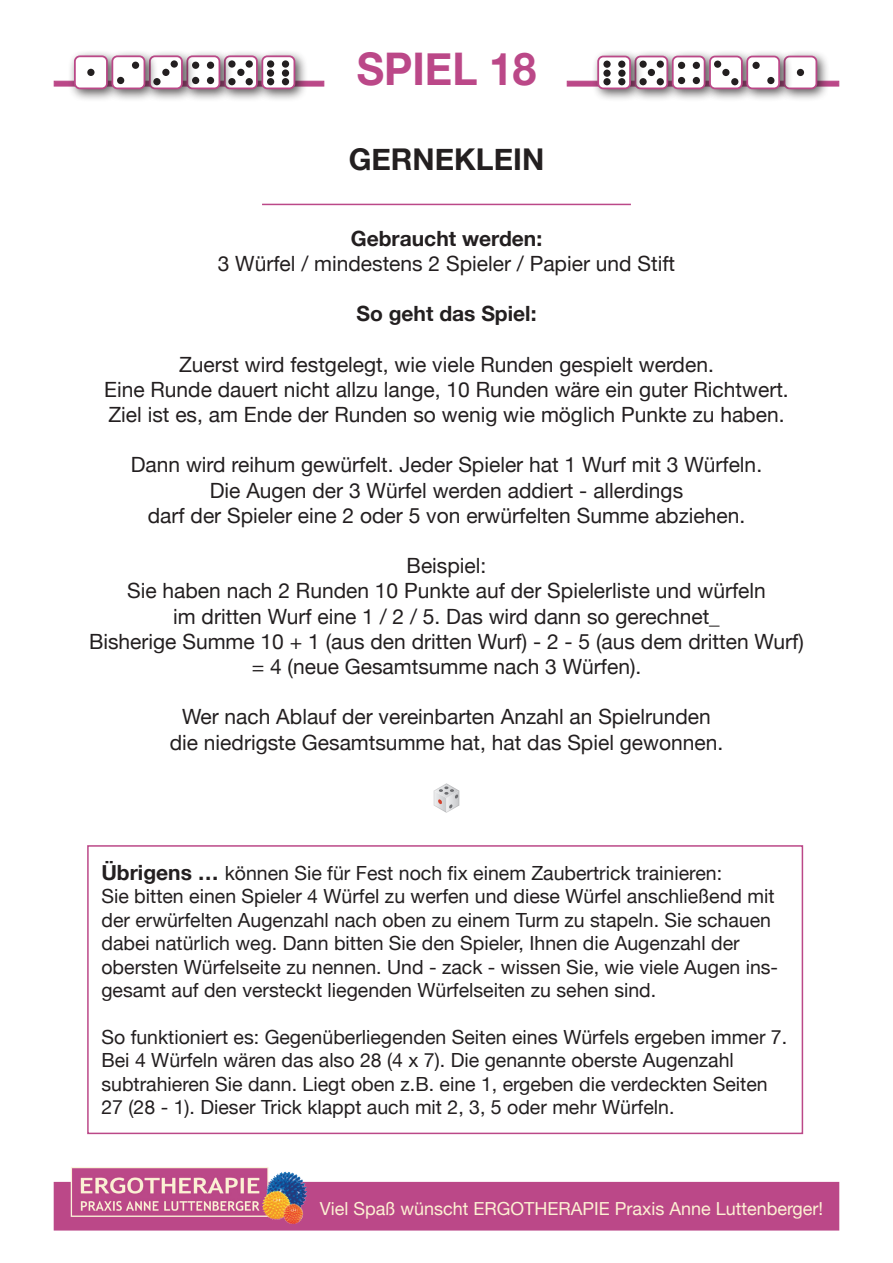
<style>
.page{position:relative;width:893px;height:1263px;background:#fff}
.page>*{position:absolute;margin:0;border:0;box-sizing:border-box;transform-origin:0 0}
.t1{font:700 45px "Helvetica Neue";color:#bb4888;scale:.94 1}
.t2{font:700 30px "Helvetica Neue";color:#231f20}
.t3{font:21px/25.2px "Helvetica Neue";color:#231f20;text-align:center}
.t4{font:700 21px "Helvetica Neue";color:#231f20}
.t5{font:19.5px/23.4px "Helvetica Neue";color:#231f20}
.t6{font:18px "Helvetica Neue";color:#fdf1d3}
.s1{font-weight:700;font-size:21px}
</style>
<div class="page">
<div style="left:567px;top:81px;width:272px;height:5px;background:#bb4888"></div>
<div style="left:54px;top:1182px;width:785px;height:48px;background:#bb4888"></div>
<img style="left:67px;top:1167px;width:239px;height:56px">
<div style="left:54px;top:81px;width:270px;height:5px;background:#bb4888"></div>
<div style="left:68px;top:50px;width:53px;height:52px;background:#231f20;opacity:.75"></div>
<div style="left:75px;top:56px;width:32px;height:32px;background:#fff;border-radius:5px"></div>
<div style="left:74px;top:55px;width:34px;height:34px;border:2px solid #bb4888;border-radius:5px"></div>
<div style="left:87px;top:69px;width:8px;height:7px;background:#231f20;border-radius:50%"></div>
<div style="left:218px;top:50px;width:53px;height:52px;background:#231f20;opacity:.75"></div>
<div style="left:225px;top:56px;width:32px;height:32px;background:#fff;border-radius:5px"></div>
<div style="left:224px;top:55px;width:34px;height:34px;border:2px solid #bb4888;border-radius:5px"></div>
<div style="left:237px;top:69px;width:7px;height:7px;background:#231f20;border-radius:50%"></div>
<div style="left:228px;top:78px;width:8px;height:7px;background:#231f20;border-radius:50%"></div>
<div style="left:246px;top:60px;width:7px;height:8px;background:#231f20;border-radius:50%"></div>
<svg style="left:228px;top:60px;width:8px;height:8px"></svg>
<div style="left:246px;top:78px;width:7px;height:7px;background:#231f20;border-radius:50%"></div>
<div style="left:181px;top:50px;width:52px;height:52px;background:#231f20;opacity:.75"></div>
<div style="left:187px;top:56px;width:32px;height:32px;background:#fff;border-radius:5px"></div>
<div style="left:186px;top:55px;width:34px;height:34px;border:2px solid #bb4888;border-radius:5px"></div>
<div style="left:192px;top:77px;width:7px;height:7px;background:#231f20;border-radius:50%"></div>
<div style="left:207px;top:62px;width:7px;height:7px;background:#231f20;border-radius:50%"></div>
<div style="left:192px;top:62px;width:7px;height:7px;background:#231f20;border-radius:50%"></div>
<div style="left:207px;top:77px;width:7px;height:7px;background:#231f20;border-radius:50%"></div>
<div style="left:143px;top:50px;width:53px;height:52px;background:#231f20;opacity:.75"></div>
<div style="left:150px;top:56px;width:32px;height:32px;background:#fff;border-radius:5px"></div>
<div style="left:149px;top:55px;width:34px;height:34px;border:2px solid #bb4888;border-radius:5px"></div>
<div style="left:162px;top:69px;width:8px;height:7px;background:#231f20;border-radius:50%"></div>
<div style="left:153px;top:78px;width:8px;height:7px;background:#231f20;border-radius:50%"></div>
<div style="left:171px;top:60px;width:7px;height:8px;background:#231f20;border-radius:50%"></div>
<div style="left:106px;top:50px;width:52px;height:52px;background:#231f20;opacity:.75"></div>
<div style="left:112px;top:56px;width:32px;height:32px;background:#fff;border-radius:5px"></div>
<div style="left:111px;top:55px;width:34px;height:34px;border:2px solid #bb4888;border-radius:5px"></div>
<div style="left:117px;top:77px;width:7px;height:7px;background:#231f20;border-radius:50%"></div>
<div style="left:132px;top:62px;width:7px;height:7px;background:#231f20;border-radius:50%"></div>
<div style="left:256px;top:50px;width:52px;height:52px;background:#231f20;opacity:.75"></div>
<div style="left:262px;top:56px;width:32px;height:32px;background:#fff;border-radius:5px"></div>
<div style="left:261px;top:55px;width:34px;height:34px;border:2px solid #bb4888;border-radius:5px"></div>
<div style="left:267px;top:78px;width:7px;height:7px;background:#231f20;border-radius:50%"></div>
<div style="left:282px;top:60px;width:7px;height:8px;background:#231f20;border-radius:50%"></div>
<div style="left:267px;top:60px;width:7px;height:8px;background:#231f20;border-radius:50%"></div>
<div style="left:282px;top:78px;width:7px;height:7px;background:#231f20;border-radius:50%"></div>
<div style="left:267px;top:69px;width:7px;height:8px;background:#231f20;border-radius:50%"></div>
<div style="left:282px;top:69px;width:7px;height:8px;background:#231f20;border-radius:50%"></div>
<div style="left:778px;top:50px;width:53px;height:53px;background:#231f20;opacity:.75"></div>
<div style="left:784px;top:57px;width:32px;height:31px;background:#fff;border-radius:5px"></div>
<div style="left:784px;top:56px;width:33px;height:33px;border:2px solid #bb4888;border-radius:5px"></div>
<div style="left:797px;top:69px;width:7px;height:7px;background:#231f20;border-radius:50%"></div>
<div style="left:629px;top:50px;width:53px;height:53px;background:#231f20;opacity:.75"></div>
<div style="left:635px;top:57px;width:32px;height:31px;background:#fff;border-radius:5px"></div>
<div style="left:635px;top:56px;width:33px;height:33px;border:2px solid #bb4888;border-radius:5px"></div>
<div style="left:648px;top:69px;width:7px;height:7px;background:#231f20;border-radius:50%"></div>
<div style="left:657px;top:78px;width:7px;height:7px;background:#231f20;border-radius:50%"></div>
<div style="left:639px;top:61px;width:8px;height:7px;background:#231f20;border-radius:50%"></div>
<div style="left:657px;top:61px;width:7px;height:7px;background:#231f20;border-radius:50%"></div>
<div style="left:639px;top:78px;width:8px;height:7px;background:#231f20;border-radius:50%"></div>
<div style="left:666px;top:50px;width:53px;height:53px;background:#231f20;opacity:.75"></div>
<div style="left:673px;top:57px;width:32px;height:31px;background:#fff;border-radius:5px"></div>
<div style="left:672px;top:56px;width:33px;height:33px;border:2px solid #bb4888;border-radius:5px"></div>
<div style="left:693px;top:77px;width:7px;height:7px;background:#231f20;border-radius:50%"></div>
<div style="left:678px;top:62px;width:7px;height:7px;background:#231f20;border-radius:50%"></div>
<div style="left:693px;top:62px;width:7px;height:7px;background:#231f20;border-radius:50%"></div>
<div style="left:678px;top:77px;width:7px;height:7px;background:#231f20;border-radius:50%"></div>
<div style="left:703px;top:50px;width:53px;height:53px;background:#231f20;opacity:.75"></div>
<div style="left:710px;top:57px;width:32px;height:31px;background:#fff;border-radius:5px"></div>
<div style="left:709px;top:56px;width:34px;height:33px;border:2px solid #bb4888;border-radius:5px"></div>
<div style="left:722px;top:69px;width:7px;height:7px;background:#231f20;border-radius:50%"></div>
<div style="left:731px;top:78px;width:7px;height:7px;background:#231f20;border-radius:50%"></div>
<div style="left:714px;top:61px;width:7px;height:7px;background:#231f20;border-radius:50%"></div>
<div style="left:740px;top:50px;width:53px;height:53px;background:#231f20;opacity:.75"></div>
<div style="left:747px;top:57px;width:32px;height:31px;background:#fff;border-radius:5px"></div>
<div style="left:746px;top:56px;width:34px;height:33px;border:2px solid #bb4888;border-radius:5px"></div>
<div style="left:767px;top:77px;width:7px;height:7px;background:#231f20;border-radius:50%"></div>
<div style="left:752px;top:62px;width:8px;height:7px;background:#231f20;border-radius:50%"></div>
<div style="left:591px;top:50px;width:53px;height:53px;background:#231f20;opacity:.75"></div>
<div style="left:598px;top:57px;width:32px;height:31px;background:#fff;border-radius:5px"></div>
<div style="left:597px;top:56px;width:34px;height:33px;border:2px solid #bb4888;border-radius:5px"></div>
<div style="left:618px;top:78px;width:7px;height:7px;background:#231f20;border-radius:50%"></div>
<div style="left:603px;top:61px;width:8px;height:7px;background:#231f20;border-radius:50%"></div>
<div style="left:618px;top:61px;width:7px;height:7px;background:#231f20;border-radius:50%"></div>
<div style="left:603px;top:78px;width:8px;height:7px;background:#231f20;border-radius:50%"></div>
<div style="left:618px;top:70px;width:8px;height:7px;background:#231f20;border-radius:50%"></div>
<div style="left:603px;top:70px;width:8px;height:7px;background:#231f20;border-radius:50%"></div>
<hr style="left:262px;top:204px;width:369px;height:1px;background:#bb4888">
<div style="left:87px;top:845px;width:716px;height:289px;border:2px solid #bb4888"></div>
<h1 class="t1" style="left:357px;top:34px;width:192px">SPIEL 18</h1>
<h2 class="t2" style="left:349px;top:136px;width:197px">GERNEKLEIN</h2>
<p class="t4" style="left:351px;top:222px;width:193px">Gebraucht werden:</p>
<p class="t3" style="left:218px;top:252px;width:459px">3 Würfel / mindestens 2 Spieler / Papier und Stift</p>
<p class="t4" style="left:356px;top:297px;width:182px">So geht das Spiel:</p>
<p class="t3" style="left:104px;top:353px;width:686px">Zuerst wird festgelegt, wie viele Runden gespielt werden.<br>Eine Runde dauert nicht allzu lange, 10 Runden wäre ein guter Richtwert.<br>Ziel ist es, am Ende der Runden so wenig wie möglich Punkte zu haben.</p>
<p class="t3" style="left:131px;top:454px;width:633px">Dann wird reihum gewürfelt. Jeder Spieler hat 1 Wurf mit 3 Würfeln.<br>Die Augen der 3 Würfel werden addiert - allerdings<br>darf der Spieler eine 2 oder 5 von erwürfelten Summe abziehen.</p>
<p class="t3" style="left:89px;top:554px;width:716px">Beispiel:<br>Sie haben nach 2 Runden 10 Punkte auf der Spielerliste und würfeln<br>im dritten Wurf eine 1 / 2 / 5. Das wird dann so gerechnet_<br>Bisherige Summe 10 + 1 (aus den dritten Wurf) - 2 - 5 (aus dem dritten Wurf) = 4 (neue Gesamtsumme nach 3 Würfen).</p>
<p class="t3" style="left:170px;top:706px;width:555px">Wer nach Ablauf der vereinbarten Anzahl an Spielrunden die niedrigste Gesamtsumme hat, hat das Spiel gewonnen.</p>
<p class="t5" style="left:101px;top:862px;width:678px"><span class="s1">Übrigens …</span> können Sie für Fest noch fix einem Zaubertrick trainieren:<br>Sie bitten einen Spieler 4 Würfel zu werfen und diese Würfel anschließend mit der erwürfelten Augenzahl nach oben zu einem Turm zu stapeln. Sie schauen dabei natürlich weg. Dann bitten Sie den Spieler, Ihnen die Augenzahl der obersten Würfelseite zu nennen. Und - zack - wissen Sie, wie viele Augen ins&shy;gesamt auf den versteckt liegenden Würfelseiten zu sehen sind.</p>
<p class="t5" style="left:101px;top:1026px;width:687px">So funktioniert es: Gegenüberliegenden Seiten eines Würfels ergeben immer 7.<br>Bei 4 Würfeln wären das also 28 (4 x 7). Die genannte oberste Augenzahl subtrahieren Sie dann. Liegt oben z.B. eine 1, ergeben die verdeckten Seiten 27 (28 - 1). Dieser Trick klappt auch mit 2, 3, 5 oder mehr Würfeln.</p>
<p class="t6" style="left:320px;top:1195px;width:505px">Viel Spaß wünscht ERGOTHERAPIE Praxis Anne Luttenberger!</p>
</div>
